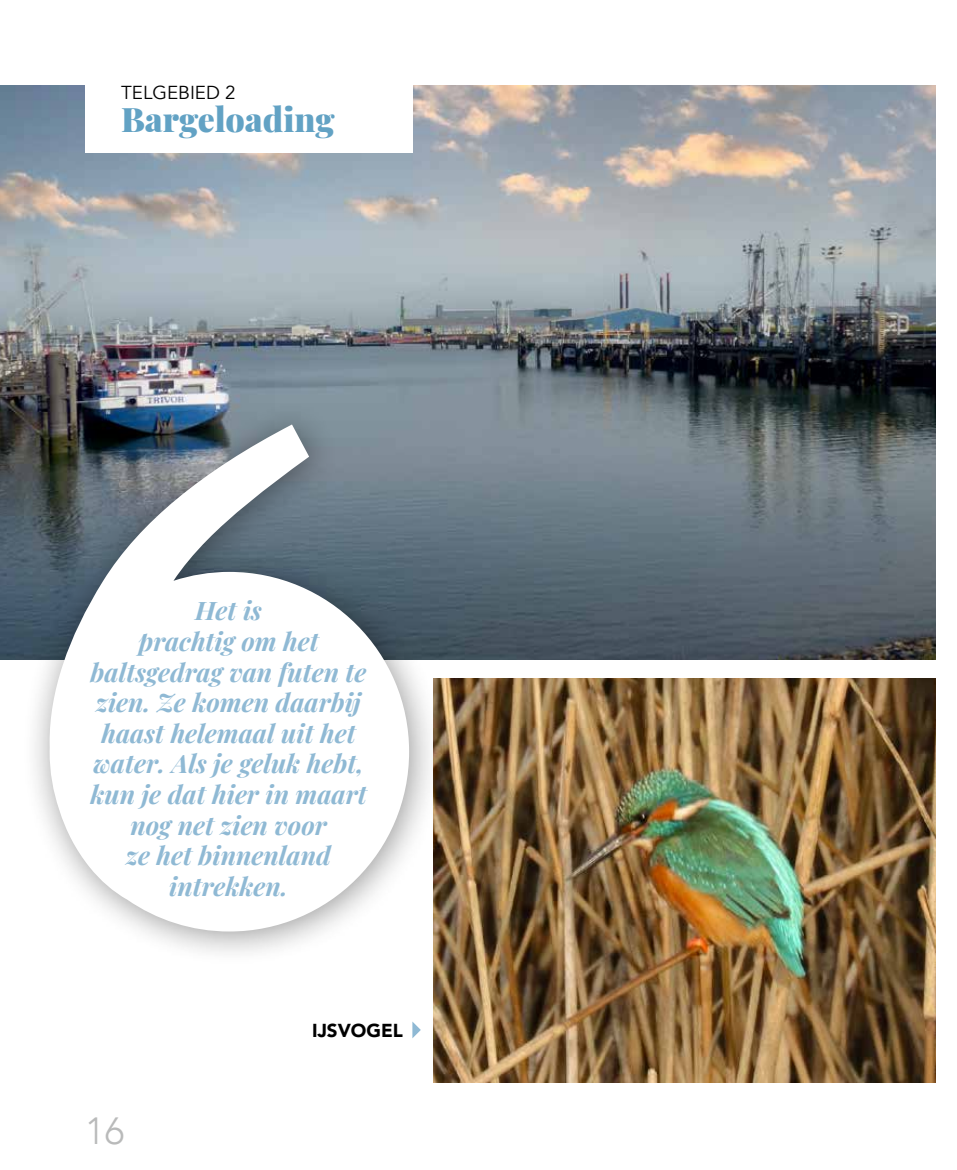
<style>
.page{position:relative;width:957px;height:1170px;background:#fff}
.page>*{position:absolute;margin:0;border:0;box-sizing:border-box;transform-origin:0 0}
.t1{font:300 37.8px "Avenir";color:#b9baba}
.t2{font:900 33.75px "Playfair Display";color:#62a2c4}
.t3{font:italic 700 25.5px/30.6px "Playfair Display";color:#8fb9d4;text-align:center}
.t4{font:18.75px "Avenir";color:#000}
.t5{font:900 18.75px "Avenir";color:#000}
</style>
<div class="page">
<img style="left:0;top:85px;width:935px;height:574px">
<svg style="left:412px;top:1021px;width:9px;height:17px"></svg>
<div style="left:85px;top:0;width:327px;height:153px;background:#fff"></div>
<div style="left:22px;top:400px;width:422px;height:565px;background:#000;opacity:.4"></div>
<svg style="left:50px;top:424px;width:359px;height:507px"></svg>
<img style="left:434px;top:678px;width:501px;height:404px">
<p class="t4" style="left:121px;top:82px;width:116px">TELGEBIED 2</p>
<h2 class="t2" style="left:121px;top:93px;width:215px">Bargeloading</h2>
<p class="t3" style="left:90px;top:593px;width:278px">Het is<br>prachtig om het baltsgedrag van futen te zien. Ze komen daarbij haast helemaal uit het water. Als je geluk hebt, kun je dat hier in maart nog net zien voor<br>ze het binnenland intrekken.</p>
<h1 class="t1" style="left:85px;top:1108px;width:41px">16</h1>
<p class="t5" style="left:312px;top:1014px;width:92px">IJSVOGEL</p>
</div>
